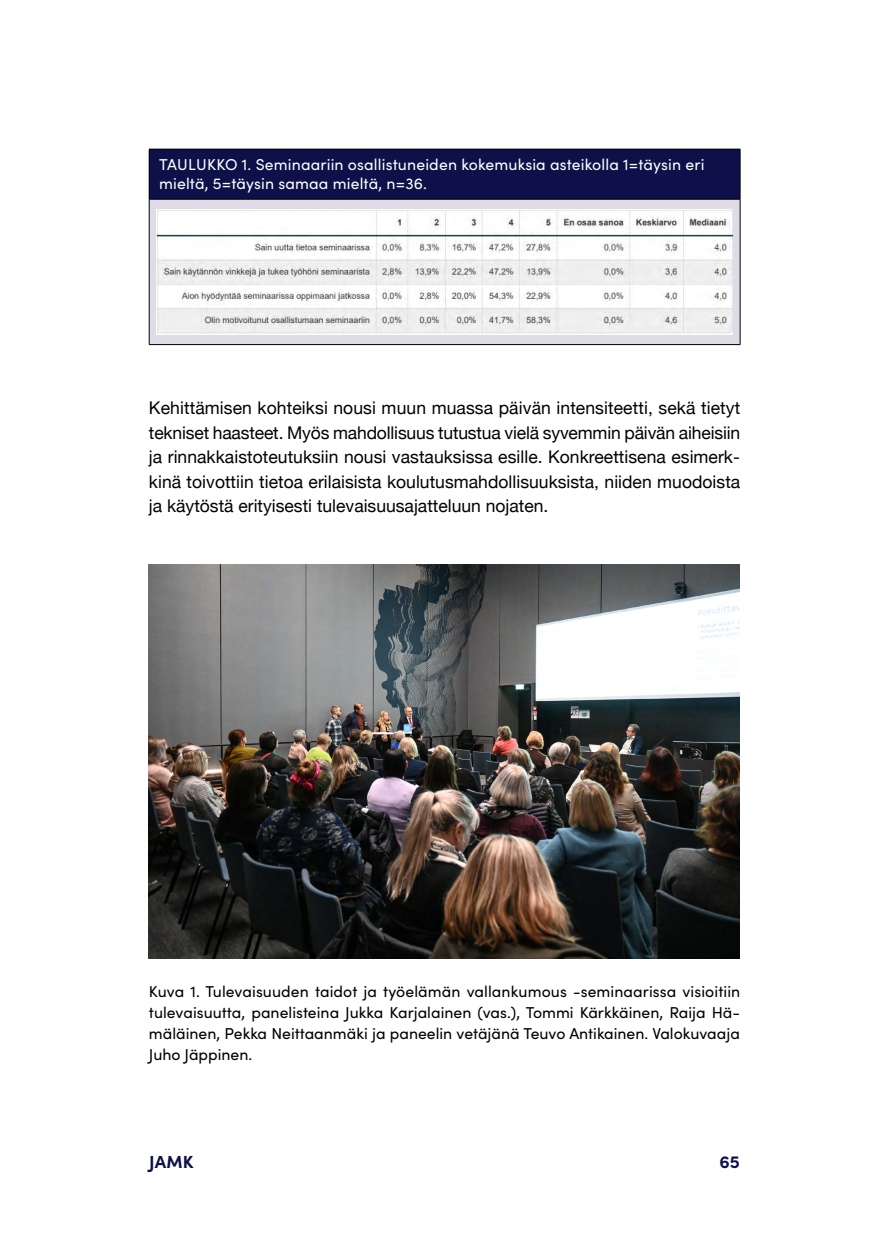
<style>
.page{position:relative;width:874px;height:1241px;background:#fff}
.page>*{position:absolute;margin:0;border:0;box-sizing:border-box;transform-origin:0 0}
.Leipis_otsikon_jälke{font:17.5px/24.5px "Helvetica Neue";color:#000;text-align:justify}
.t1{font:700 17.5px "Sofia Pro";letter-spacing:.01em;color:#0d1049}
.Kuvateksti_taulukon{font:15.75px/21px "Sofia Pro";color:#000;text-align:justify}
.Taulukoiden_teksti_v{font:15.75px/18.9px "Sofia Pro";letter-spacing:.01em;color:#fff}
</style>
<div class="page">
<div style="left:149px;top:149px;width:590px;height:50px;background:#0d1049"></div>
<div style="left:149px;top:199px;width:590px;height:145px;background:#dfdce8"></div>
<hr style="left:149px;top:149px;width:591px;height:1px;background:#000">
<hr style="left:149px;top:149px;width:1px;height:50px;background:#000">
<hr style="left:739px;top:149px;width:1px;height:50px;background:#000">
<hr style="left:149px;top:199px;width:591px;height:1px;background:#000">
<hr style="left:149px;top:199px;width:1px;height:145px;background:#000">
<hr style="left:739px;top:199px;width:1px;height:145px;background:#000">
<hr style="left:149px;top:344px;width:591px;height:1px;background:#000">
<img style="left:156px;top:209px;width:576px;height:125px">
<img style="left:149px;top:564px;width:590px;height:394px">
<p class="Taulukoiden_teksti_v" style="left:159px;top:154px;width:546px">TAULUKKO 1. Seminaariin osallistuneiden kokemuksia asteikolla 1=täysin eri mieltä, 5=täysin samaa mieltä, n=36.</p>
<p class="Leipis_otsikon_jälke" style="left:149px;top:396px;width:592px">Kehittämisen kohteiksi nousi muun muassa päivän intensiteetti, sekä tietyt tekniset haasteet. Myös mahdollisuus tutustua vielä syvemmin päivän aiheisiin ja rinnakkaistoteutuksiin nousi vastauksissa esille. Konkreettisena esimerk&shy;kinä toivottiin tietoa erilaisista koulutusmahdollisuuksista, niiden muodoista ja käytöstä erityisesti tulevaisuusajatteluun nojaten.</p>
<p class="Kuvateksti_taulukon" style="left:149px;top:979px;width:592px">Kuva 1. Tulevaisuuden taidot ja työelämän vallankumous -seminaarissa visioitiin tulevaisuutta, panelisteina Jukka Karjalainen (vas.), Tommi Kärkkäinen, Raija Hä&shy;mäläinen, Pekka Neittaanmäki ja paneelin vetäjänä Teuvo Antikainen. Valokuvaaja Juho Jäppinen.</p>
<p class="t1" style="left:149px;top:1148px;width:46px">JAMK</p>
<p class="t1" style="left:719px;top:1148px;width:22px">65</p>
</div>
